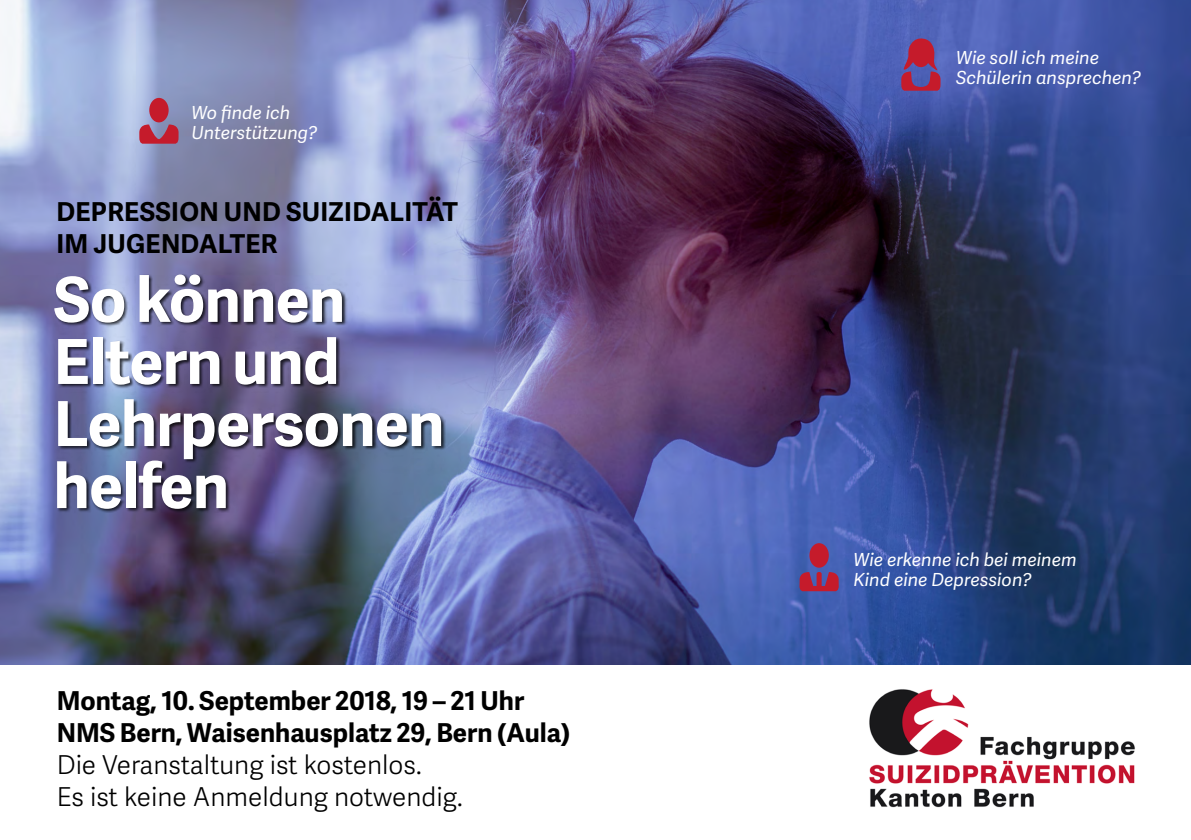
<style>
.page{position:relative;width:1191px;height:840px;background:#fff}
.page>*{position:absolute;margin:0;border:0;box-sizing:border-box;transform-origin:0 0}
.t1{font:700 62px/62px "Adelle Sans";letter-spacing:-.01em;color:#fff}
.t2{font:700 26px/32px "Adelle Sans";color:#000}
.t3{font:26px/32px "Adelle Sans Lt";color:#000}
.t4{font:italic 18px/20px "Adelle Sans";color:#fff}
</style>
<div class="page">
<img style="left:0;top:0;width:1191px;height:663px">
<img style="left:869px;top:689px;width:266px;height:119px">
<div style="left:54px;top:273px;width:391px;height:240px;background:#000;opacity:.75"></div>
<svg style="left:799px;top:543px;width:40px;height:48px"></svg>
<svg style="left:901px;top:38px;width:39px;height:53px"></svg>
<svg style="left:129px;top:140px;width:1px;height:12px"></svg>
<svg style="left:139px;top:98px;width:40px;height:46px"></svg>
<p class="t4" style="left:191px;top:102px;width:127px">Wo finde ich<br>Unterstützung?</p>
<p class="t2" style="left:56px;top:195px;width:403px">DEPRESSION UND SUIZIDALITÄT<br>IM JUGENDALTER</p>
<h1 class="t1" style="left:54px;top:266px;width:392px">So können<br>Eltern und<br>Lehrpersonen helfen</h1>
<p class="t2" style="left:57px;top:683px;width:515px">Montag, 10. September 2018, 19 – 21 Uhr<br>NMS Bern, Waisenhausplatz 29, Bern (Aula)</p>
<p class="t3" style="left:57px;top:747px;width:407px">Die Veranstaltung ist kostenlos.<br>Es ist keine Anmeldung notwendig.</p>
<p class="t4" style="left:956px;top:46px;width:186px">Wie soll ich meine<br>Schülerin ansprechen?</p>
<p class="t4" style="left:853px;top:549px;width:224px">Wie erkenne ich bei meinem<br>Kind eine Depression?</p>
</div>
